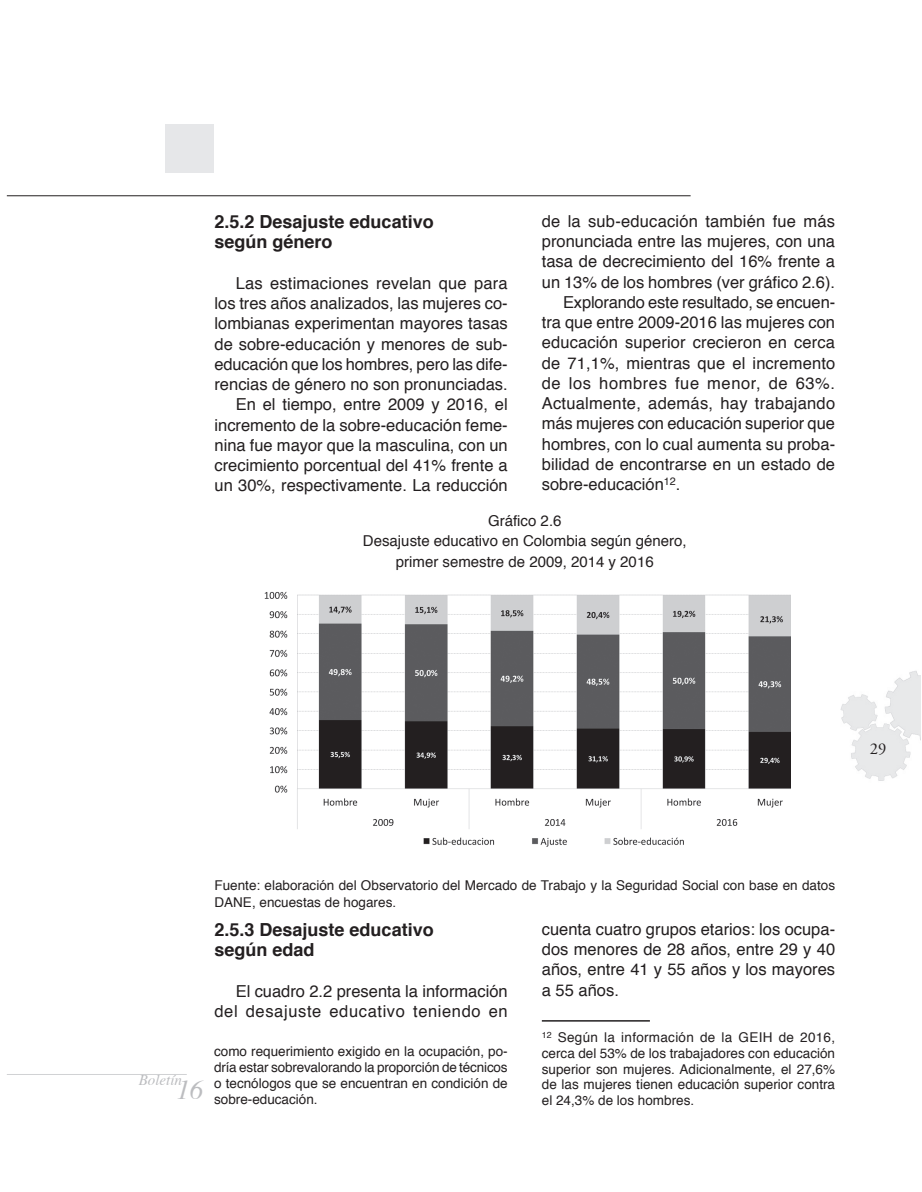
<style>
.page{position:relative;width:922px;height:1192px;background:#fff}
.page>*{position:absolute;margin:0;border:0;box-sizing:border-box;transform-origin:0 0}
.t1{font:italic 27px "Times";color:#bcbdc0}
.t2{font:700 18px/20.2px "Helvetica";color:#231f20}
.t3{font:16.5px/20.2px "Helvetica";color:#231f20;text-align:right}
.t4{font:16.5px/20.2px "Helvetica";letter-spacing:.035em;color:#231f20;text-align:right}
.t5{font:16.5px "Adobe Garamond Pro";color:#231f20}
.t6{font:15px/20.2px "Helvetica";color:#231f20;text-align:center}
.t7{font:italic 15px "Times";color:#bcbdc0}
.t8{font:13.5px/15.8px "Helvetica";color:#231f20;text-align:justify}
</style>
<div class="page">
<img style="left:840px;top:671px;width:80px;height:110px">
<hr style="left:7px;top:1074px;width:180px;height:1px;background:#d1d2d4">
<hr style="left:7px;top:195px;width:683px;height:1px;background:#231f20">
<div style="left:165px;top:124px;width:49px;height:48px;background:#e6e7e9"></div>
<img style="left:264px;top:591px;width:526px;height:256px">
<hr style="left:542px;top:1020px;width:108px;height:1px;background:#231f20">
<p class="t2" style="left:214px;top:212px;width:221px">2.5.2 Desajuste educativo según género</p>
<p class="t3" style="left:214px;top:273px;width:295px">Las estimaciones revelan que para los tres años analizados, las mujeres co&shy;lombianas experimentan mayores tasas de sobre-educación y menores de sub&shy;educación que los hombres, pero las dife&shy;rencias de género no son pronunciadas.<br>En el tiempo, entre 2009 y 2016, el incremento de la sobre-educación feme&shy;nina fue mayor que la masculina, con un crecimiento porcentual del 41% frente a un 30%, respectivamente. La reducción</p>
<p class="t3" style="left:542px;top:211px;width:294px">de la sub-educación también fue más</p>
<p class="t3" style="left:542px;top:232px;width:295px">pronunciada entre las mujeres, con una</p>
<p class="t3" style="left:542px;top:252px;width:295px">tasa de decrecimiento del 16% frente a</p>
<p class="t3" style="left:542px;top:272px;width:295px">un 13% de los hombres (ver gráfico 2.6).</p>
<p class="t3" style="left:563px;top:292px;width:273px">Explorando este resultado, se encuen-</p>
<p class="t3" style="left:542px;top:313px;width:295px">tra que entre 2009-2016 las mujeres con</p>
<p class="t3" style="left:542px;top:333px;width:295px">educación superior crecieron en cerca</p>
<p class="t3" style="left:542px;top:353px;width:295px">de 71,1%, mientras que el incremento</p>
<p class="t4" style="left:542px;top:373px;width:295px">de los hombres fue menor, de 63%.</p>
<p class="t3" style="left:542px;top:393px;width:295px">Actualmente, además, hay trabajando</p>
<p class="t3" style="left:542px;top:414px;width:294px">más mujeres con educación superior que</p>
<p class="t3" style="left:542px;top:434px;width:295px">hombres, con lo cual aumenta su proba-</p>
<p class="t3" style="left:542px;top:454px;width:295px">bilidad de encontrarse en un estado de</p>
<p class="t3" style="left:542px;top:474px;width:140px">sobre-educación<sup>12</sup>.</p>
<p class="t6" style="left:363px;top:511px;width:325px">Gráfico 2.6<br>Desajuste educativo en Colombia según género, primer semestre de 2009, 2014 y 2016</p>
<p class="t5" style="left:869px;top:739px;width:18px">29</p>
<p class="t7" style="left:139px;top:1067px;width:45px">Boletín</p>
<h1 class="t1" style="left:176px;top:1066px;width:28px">16</h1>
<p class="t8" style="left:214px;top:878px;width:622px;line-height:16.2px">Fuente: elaboración del Observatorio del Mercado de Trabajo y la Seguridad Social con base en datos<br>DANE, encuestas de hogares.</p>
<p class="t2" style="left:214px;top:919px;width:221px">2.5.3 Desajuste educativo según edad</p>
<p class="t4" style="left:214px;top:981px;width:295px">El cuadro 2.2 presenta la información del desajuste educativo teniendo en</p>
<p class="t3" style="left:542px;top:919px;width:295px;text-align:justify">cuenta cuatro grupos etarios: los ocupa&shy;dos menores de 28 años, entre 29 y 40 años, entre 41 y 55 años y los mayores a 55 años.</p>
<p class="t8" style="left:542px;top:1029px;width:295px"><sup>12</sup> Según la información de la GEIH de 2016, cerca del 53% de los trabajadores con educación superior son mujeres. Adicionalmente, el 27,6% de las mujeres tienen educación superior contra el 24,3% de los hombres.</p>
<p class="t8" style="left:214px;top:1044px;width:295px">como requerimiento exigido en la ocupación, po&shy;dría estar sobrevalorando la proporción de técnicos o tecnólogos que se encuentran en condición de sobre-educación.</p>
</div>
